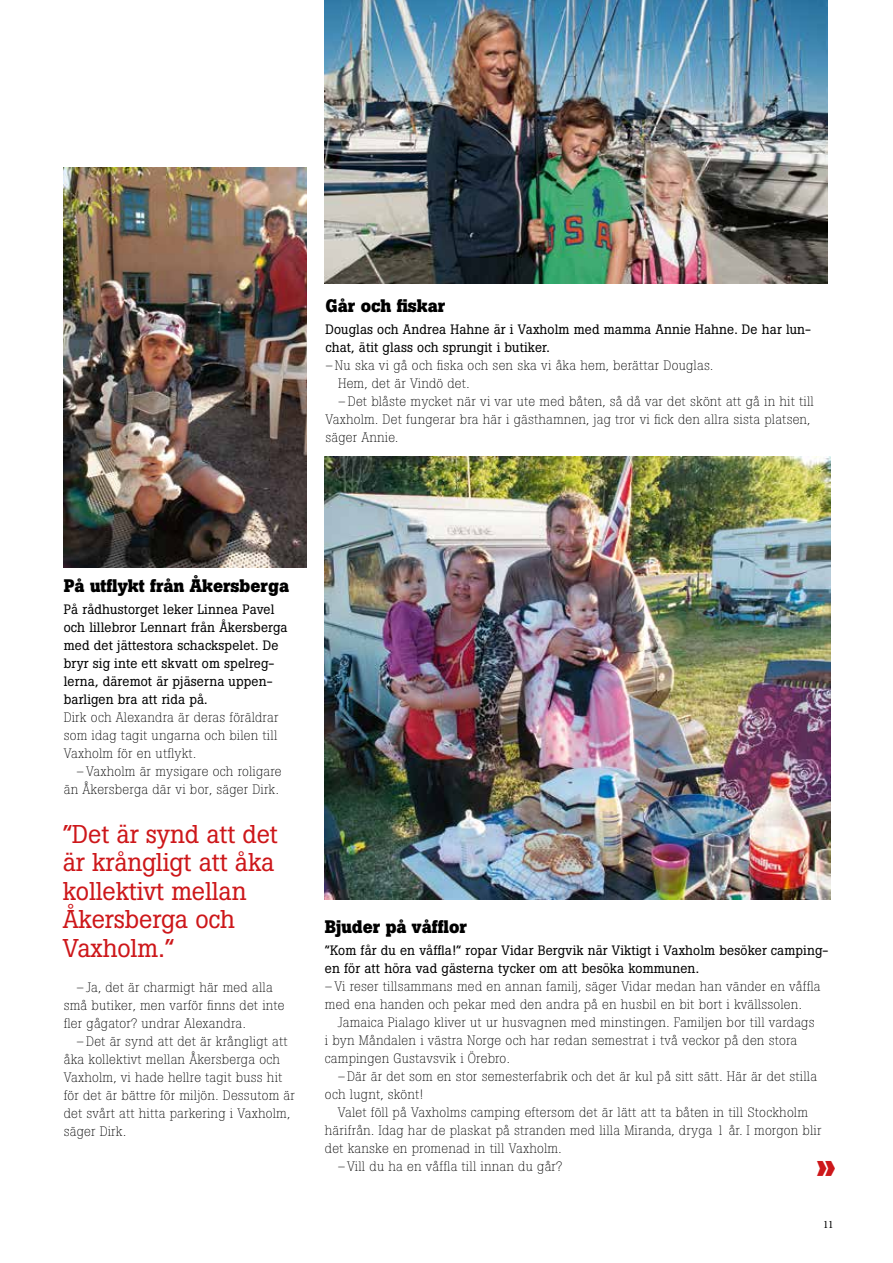
<style>
.page{position:relative;width:893px;height:1263px;background:#fff}
.page>*{position:absolute;margin:0;border:0;box-sizing:border-box;transform-origin:0 0}
.t1{font:700 45px "Boton";color:#cd171a}
.t2{font:25.5px/28.5px "Boton";letter-spacing:-.005em;color:#cd171a}
.t3{font:700 18px "Boton";color:#000}
.t4{font:300 13.5px/18px "Boton";letter-spacing:.01em;color:#000}
.t5{font:13.5px/18px "Boton";letter-spacing:.01em;color:#000}
.t6{font:11.25px "Minion Pro";color:#000}
</style>
<div class="page">
<img style="left:325px;top:456px;width:505px;height:443px">
<img style="left:64px;top:168px;width:243px;height:400px">
<img style="left:325px;top:0;width:503px;height:284px">
<h3 class="t3" style="left:325px;top:295px;width:122px">Går och fiskar</h3>
<p class="t5" style="left:325px;top:321px;width:487px">Douglas och Andrea Hahne är i Vaxholm med mamma Annie Hahne. De har lun&shy;chat, ätit glass och sprungit i butiker.</p>
<p class="t4" style="left:325px;top:357px;width:389px">–Nu ska vi gå och fiska och sen ska vi åka hem, berättar Douglas.</p>
<p class="t4" style="left:338px;top:375px;width:133px">Hem, det är Vindö det.</p>
<p class="t4" style="left:338px;top:393px;width:477px">–Det blåste mycket när vi var ute med båten, så då var det skönt att gå in hit till</p>
<p class="t4" style="left:325px;top:411px;width:486px">Vaxholm. Det fungerar bra här i gästhamnen, jag tror vi fick den allra sista platsen,</p>
<p class="t4" style="left:325px;top:429px;width:74px">säger Annie.</p>
<h3 class="t3" style="left:64px;top:575px;width:227px">På utflykt från Åkersberga</h3>
<p class="t5" style="left:64px;top:600px;width:225px">På rådhustorget leker Linnea Pavel och lillebror Lennart från Åkersberga med det jättestora schackspelet. De bryr sig inte ett skvatt om spelreg&shy;lerna, däremot är pjäserna uppen&shy;barligen bra att rida på.</p>
<p class="t4" style="left:64px;top:708px;width:216px;text-align:justify">Dirk och Alexandra är deras föräldrar som idag tagit ungarna och bilen till Vaxholm för en utflykt.</p>
<p class="t4" style="left:64px;top:762px;width:219px;text-align:right">–Vaxholm är mysigare och roligare än Åkersberga där vi bor, säger Dirk.</p>
<h2 class="t2" style="left:63px;top:819px;width:217px">”Det är synd att det är krångligt att åka kollektivt mellan<br>Åkersberga och<br>Vaxholm.”</h2>
<p class="t4" style="left:64px;top:978px;width:222px;text-indent:13px">– Ja, det är charmigt här med alla små butiker, men varför finns det inte fler gågator? undrar Alexandra.</p>
<p class="t4" style="left:64px;top:1032px;width:233px;text-indent:13px">–Det är synd att det är krångligt att åka kollektivt mellan Åkersberga och Vaxholm, vi hade hellre tagit buss hit för det är bättre för miljön. Dessutom är det svårt att hitta parkering i Vaxholm, säger Dirk.</p>
<h3 class="t3" style="left:325px;top:916px;width:144px">Bjuder på våfflor</h3>
<p class="t5" style="left:325px;top:941px;width:505px">”Kom får du en våffla!” ropar Vidar Bergvik när Viktigt i Vaxholm besöker camping&shy;en för att höra vad gästerna tycker om att besöka kommunen.</p>
<p class="t4" style="left:325px;top:977px;width:497px">–Vi reser tillsammans med en annan familj, säger Vidar medan han vänder en våffla med ena handen och pekar med den andra på en husbil en bit bort i kvällssolen.</p>
<p class="t4" style="left:325px;top:1013px;width:491px;text-indent:13px">Jamaica Pialago kliver ut ur husvagnen med minstingen. Familjen bor till vardags i byn Måndalen i västra Norge och har redan semestrat i två veckor på den stora campingen Gustavsvik i Örebro.</p>
<p class="t4" style="left:325px;top:1067px;width:494px;text-indent:13px">–Där är det som en stor semesterfabrik och det är kul på sitt sätt. Här är det stilla och lugnt, skönt!</p>
<p class="t4" style="left:338px;top:1103px;width:472px">Valet föll på Vaxholms camping eftersom det är lätt att ta båten in till Stockholm</p>
<p class="t4" style="left:325px;top:1121px;width:498px">härifrån. Idag har de plaskat på stranden med lilla Miranda, dryga 1 år. I morgon blir</p>
<p class="t4" style="left:325px;top:1139px;width:238px">det kanske en promenad in till Vaxholm.</p>
<p class="t4" style="left:338px;top:1157px;width:226px">–Vill du ha en våffla till innan du går?</p>
<h1 class="t1" style="left:816px;top:1139px;width:22px">»</h1>
<p class="t6" style="left:823px;top:1217px;width:12px">11</p>
</div>
